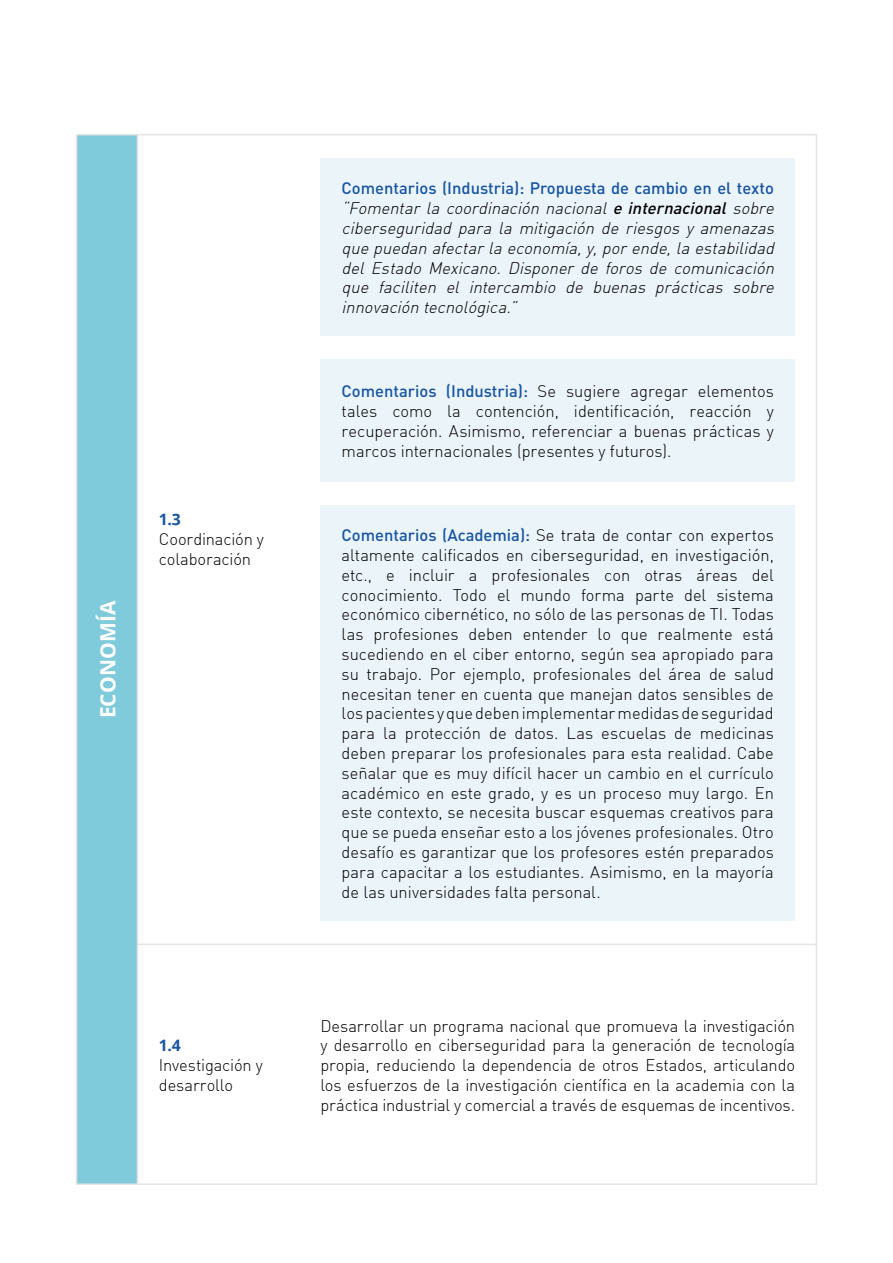
<style>
.page{position:relative;width:893px;height:1263px;background:#fff}
.page>*{position:absolute;margin:0;border:0;box-sizing:border-box;transform-origin:0 0}
.t1{font:700 21px "Open Sans";letter-spacing:.005em;color:#fff}
.t2{font:300 16.5px/19.8px "DI Nbek";letter-spacing:-.005em;color:#000;text-align:justify}
.t3{font:italic 300 16.5px/19.8px "DI Nbek";color:#000;text-align:justify}
.t4{font:500 16.5px "DIN";color:#1654a1}
.t5{font:700 15.75px "Open Sans";color:#1654a1}
.s1{font-family:"DIN";font-weight:500}
.s2{font-family:"DIN";font-weight:500;color:#1654a1}
</style>
<div class="page">
<div style="left:77px;top:135px;width:61px;height:1049px;background:#80cbdb"></div>
<hr style="left:137px;top:135px;width:1px;height:1049px;background:#e5e4e3">
<div style="left:320px;top:158px;width:475px;height:178px;background:#ebf4f9"></div>
<div style="left:320px;top:359px;width:475px;height:122px;background:#ebf4f9"></div>
<div style="left:320px;top:505px;width:475px;height:415px;background:#ebf4f9"></div>
<hr style="left:138px;top:944px;width:678px;height:1px;background:#e5e4e3">
<p class="t1" style="left:93px;top:718px;width:119px;rotate:-90deg">ECONOMÍA</p>
<p class="t5" style="left:159px;top:508px;width:23px">1.3</p>
<p class="t2" style="left:159px;top:529px;width:107px">Coordinación y colaboración</p>
<p class="t5" style="left:159px;top:1035px;width:23px">1.4</p>
<p class="t2" style="left:159px;top:1055px;width:105px">Investigación y desarrollo</p>
<p class="t4" style="left:342px;top:178px;width:434px">Comentarios (Industria): Propuesta de cambio en el texto</p>
<p class="t3" style="left:342px;top:198px;width:438px">“Fomentar la coordinación nacional <span class="s1">e internacional</span> sobre ciberseguridad para la mitigación de riesgos y amenazas que puedan afectarla economía,y,porende,la estabilidad del Estado Mexicano. Disponer de foros de comunicación que faciliten el intercambio de buenas prácticas sobre innovación tecnológica.”</p>
<p class="t2" style="left:342px;top:381px;width:434px"><span class="s2">Comentarios (Industria):</span> Se sugiere agregar elementos tales como la contención, identificación, reacción y recuperación. Asimismo, referenciar a buenas prácticas y marcos internacionales (presentes y futuros).</p>
<p class="t2" style="left:342px;top:525px;width:434px"><span class="s2">Comentarios (Academia):</span> Se trata de contar con expertos altamente calificados en ciberseguridad, en investigación, etc., e incluir a profesionales con otras áreas del conocimiento. Todo el mundo forma parte del sistema económico cibernético, no sólo de las personas de TI. Todas las profesiones deben entender lo que realmente está sucediendo en el ciber entorno, según sea apropiado para su trabajo. Por ejemplo, profesionales del área de salud necesitan tener en cuenta que manejan datos sensibles de los pacientes y que deben implementar medidas de seguridad para la protección de datos. Las escuelas de medicinas deben preparar los profesionales para esta realidad. Cabe señalar que es muy difícil hacer un cambio en el currículo académico en este grado, y es un proceso muy largo. En este contexto, se necesita buscar esquemas creativos para que se pueda enseñar esto a los jóvenes profesionales. Otro desafío es garantizar que los profesores estén preparados para capacitar a los estudiantes. Asimismo, en la mayoría de las universidades falta personal.</p>
<p class="t2" style="left:320px;top:1015px;width:476px">Desarrollar un programa nacional que promueva la investigación y desarrollo en ciberseguridad para la generación de tecnología propia, reduciendo la dependencia de otros Estados, articulando los esfuerzos de la investigación científica en la academia con la práctica industrial y comercial a través de esquemas de incentivos.</p>
</div>
